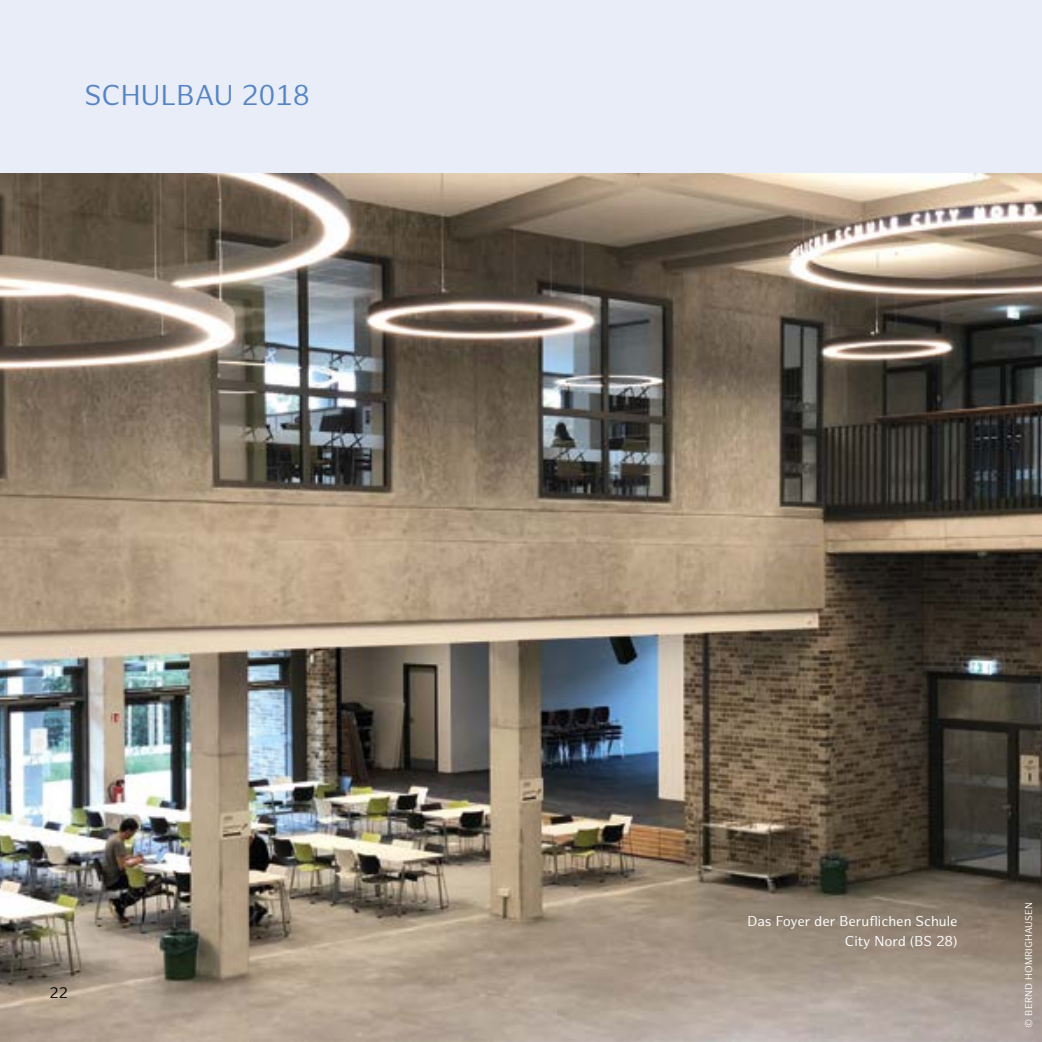
<style>
.page{position:relative;width:1042px;height:1042px;background:#fff}
.page>*{position:absolute;margin:0;border:0;box-sizing:border-box;transform-origin:0 0}
.Überschrift{font:28px "Hamburg Sans";color:#5685c4}
.t1{font:14.88px "Hamburg Sans";color:#000}
.t2{font:14px/19.2px "Hamburg Sans";color:#fff;text-align:right}
.Text_Oberleiste{font:9.62px "Hamburg Sans";letter-spacing:.015em;color:#fff}
</style>
<div class="page">
<div style="left:0;top:0;width:1042px;height:174px;background:#e9edf8"></div>
<img style="left:0;top:174px;width:1042px;height:868px">
<h1 class="Überschrift" style="left:84px;top:79px;width:227px">SCHULBAU 2018</h1>
<p class="t1" style="left:50px;top:984px;width:20px">22</p>
<p class="t2" style="left:747px;top:912px;width:211px">Das Foyer der Beruflichen Schule<br>City Nord (BS 28)</p>
<p class="Text_Oberleiste" style="left:1023px;top:1027px;width:127px;rotate:-90deg">© BERND HOMRIGHAUSEN</p>
</div>
